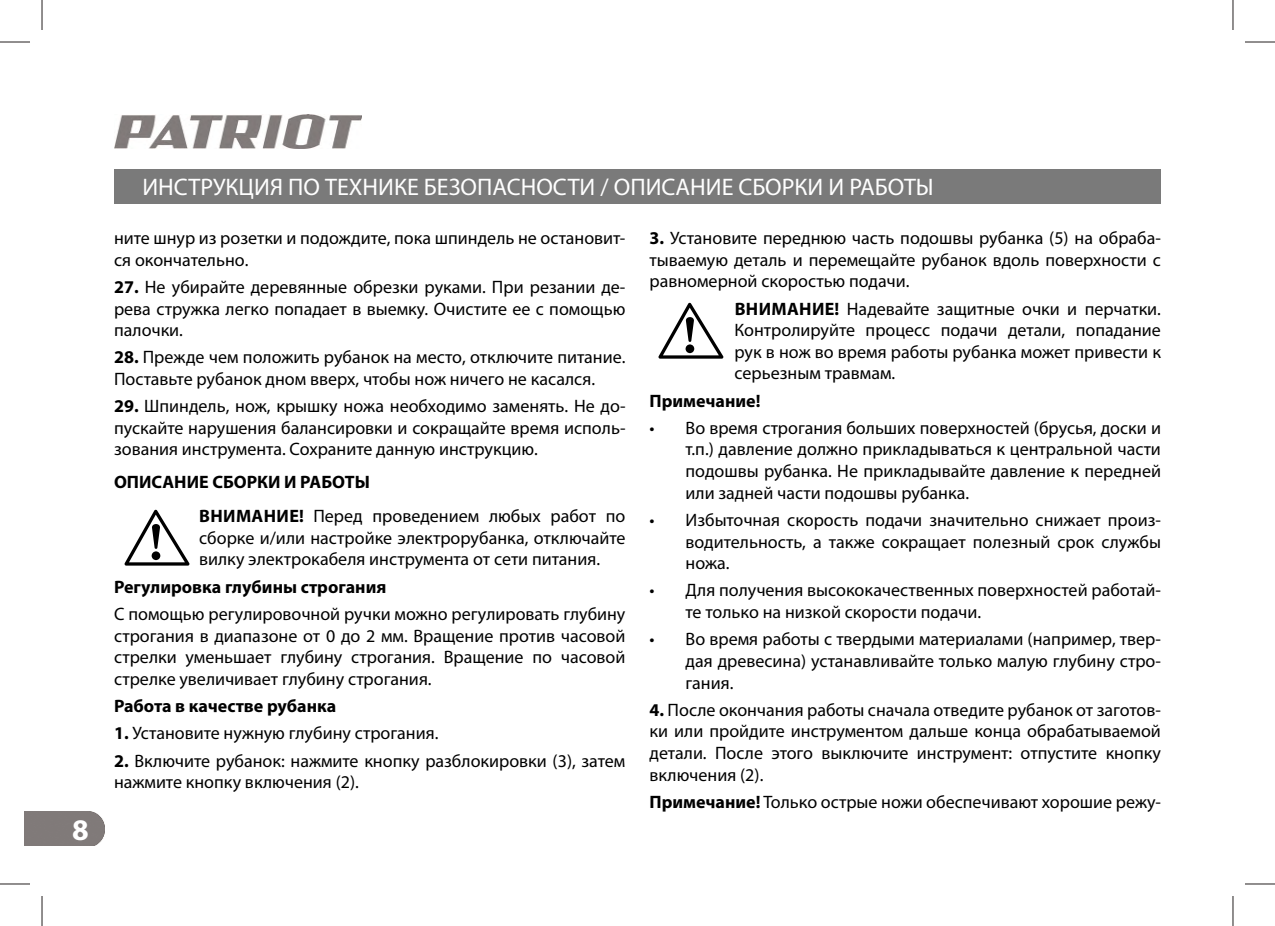
<style>
.page{position:relative;width:1275px;height:926px;background:#fff}
.page>*{position:absolute;margin:0;border:0;box-sizing:border-box;transform-origin:0 0}
.t1{font:700 30px "Myriad Pro";color:#fff}
.t2{font:24px "Myriad Pro";color:#fff}
.t3{font:18px/21.6px "Myriad Pro";color:#000;text-align:justify}
.t4{font:700 18px/33.8px "Myriad Pro";color:#000}
.s1{font-weight:700}
.s2{font-weight:400}
</style>
<div class="page">
<img style="left:114px;top:114px;width:248px;height:34px">
<div style="left:25px;top:812px;width:79px;height:33px;background:#807a79"></div>
<div style="left:114px;top:169px;width:1047px;height:34px;background:#7a7a7a"></div>
<svg style="left:658px;top:303px;width:66px;height:56px"></svg>
<svg style="left:124px;top:509px;width:66px;height:57px"></svg>
<hr style="left:0;top:42px;width:30px;height:1px;background:#241f1f">
<hr style="left:1245px;top:42px;width:30px;height:1px;background:#241f1f">
<hr style="left:0;top:884px;width:30px;height:1px;background:#241f1f">
<hr style="left:1245px;top:884px;width:30px;height:1px;background:#241f1f">
<hr style="left:42px;top:0;width:1px;height:30px;background:#241f1f">
<hr style="left:42px;top:896px;width:1px;height:30px;background:#241f1f">
<hr style="left:1232px;top:0;width:1px;height:30px;background:#241f1f">
<hr style="left:1232px;top:896px;width:1px;height:30px;background:#241f1f">
<h1 class="t1" style="left:72px;top:815px;width:18px">8</h1>
<h2 class="t2" style="left:142px;top:176px;width:793px">ИНСТРУКЦИЯ ПО ТЕХНИКЕ БЕЗОПАСНОСТИ / ОПИСАНИЕ СБОРКИ И РАБОТЫ</h2>
<p class="t3" style="left:114px;top:228px;width:513px">ните шнур из розетки и подождите, пока шпиндель не остановит&shy;ся окончательно.</p>
<p class="t3" style="left:114px;top:277px;width:513px"><span class="s1">27.</span> Не убирайте деревянные обрезки руками. При резании де&shy;рева стружка легко попадает в выемку. Очистите ее с помощью палочки.</p>
<p class="t3" style="left:114px;top:347px;width:513px"><span class="s1">28.</span> Прежде чем положить рубанок на место, отключите питание.<br>Поставьте рубанок дном вверх, чтобы нож ничего не касался.</p>
<p class="t3" style="left:114px;top:396px;width:513px"><span class="s1">29.</span> Шпиндель, нож, крышку ножа необходимо заменять. Не до&shy;пускайте нарушения балансировки и сокращайте время исполь&shy;зования инструмента. Сохраните данную инструкцию.</p>
<p class="t4" style="left:199px;top:466px;width:428px;text-indent:-85px">ОПИСАНИЕ СБОРКИ И РАБОТЫ<br>ВНИМАНИЕ! <span class="s2">Перед проведением любых работ по</span></p>
<p class="t3" style="left:199px;top:528px;width:428px">сборке и/или настройке электрорубанка, отключайте вилку электрокабеля инструмента от сети питания.</p>
<p class="t4" style="left:114px;top:570px;width:274px">Регулировка глубины строгания</p>
<p class="t3" style="left:114px;top:604px;width:513px">С помощью регулировочной ручки можно регулировать глубину строгания в диапазоне от 0 до 2 мм. Вращение против часовой стрелки уменьшает глубину строгания. Вращение по часовой стрелке увеличивает глубину строгания.</p>
<p class="t4" style="left:114px;top:690px;width:224px">Работа в качестве рубанка</p>
<p class="t3" style="left:114px;top:723px;width:326px"><span class="s1">1.</span> Установите нужную глубину строгания.</p>
<p class="t3" style="left:114px;top:750px;width:513px"><span class="s1">2.</span> Включите рубанок: нажмите кнопку разблокировки (3), затем нажмите кнопку включения (2).</p>
<p class="t3" style="left:649px;top:228px;width:513px"><span class="s1">3.</span> Установите переднюю часть подошвы рубанка (5) на обраба&shy;тываемую деталь и перемещайте рубанок вдоль поверхности с равномерной скоростью подачи.</p>
<p class="t3" style="left:734px;top:298px;width:428px"><span class="s1">ВНИМАНИЕ!</span> Надевайте защитные очки и перчатки.<br>Контролируйте процесс подачи детали, попадание рук в нож во время работы рубанка может привести к серьезным травмам.</p>
<p class="t4" style="left:649px;top:384px;width:112px">Примечание!</p>
<p class="t3" style="left:685px;top:418px;width:477px;text-indent:-36px">• Во время строгания больших поверхностей (брусья, доски и т.п.) давление должно прикладываться к центральной части подошвы рубанка. Не прикладывайте давление к передней или задней части подошвы рубанка.</p>
<p class="t3" style="left:685px;top:510px;width:477px;text-indent:-36px">• Избыточная скорость подачи значительно снижает произ&shy;водительность, а также сокращает полезный срок службы ножа.</p>
<p class="t3" style="left:685px;top:580px;width:477px;text-indent:-36px">• Для получения высококачественных поверхностей работай&shy;те только на низкой скорости подачи.</p>
<p class="t3" style="left:685px;top:629px;width:477px;text-indent:-36px">• Во время работы с твердыми материалами (например, твер&shy;дая древесина) устанавливайте только малую глубину стро&shy;гания.</p>
<p class="t3" style="left:649px;top:700px;width:513px"><span class="s1">4.</span> После окончания работы сначала отведите рубанок от заготов&shy;ки или пройдите инструментом дальше конца обрабатываемой детали. После этого выключите инструмент: отпустите кнопку включения (2).</p>
<p class="t3" style="left:649px;top:792px;width:513px"><span class="s1">Примечание!</span> Только острые ножи обеспечивают хорошие режу-</p>
</div>
